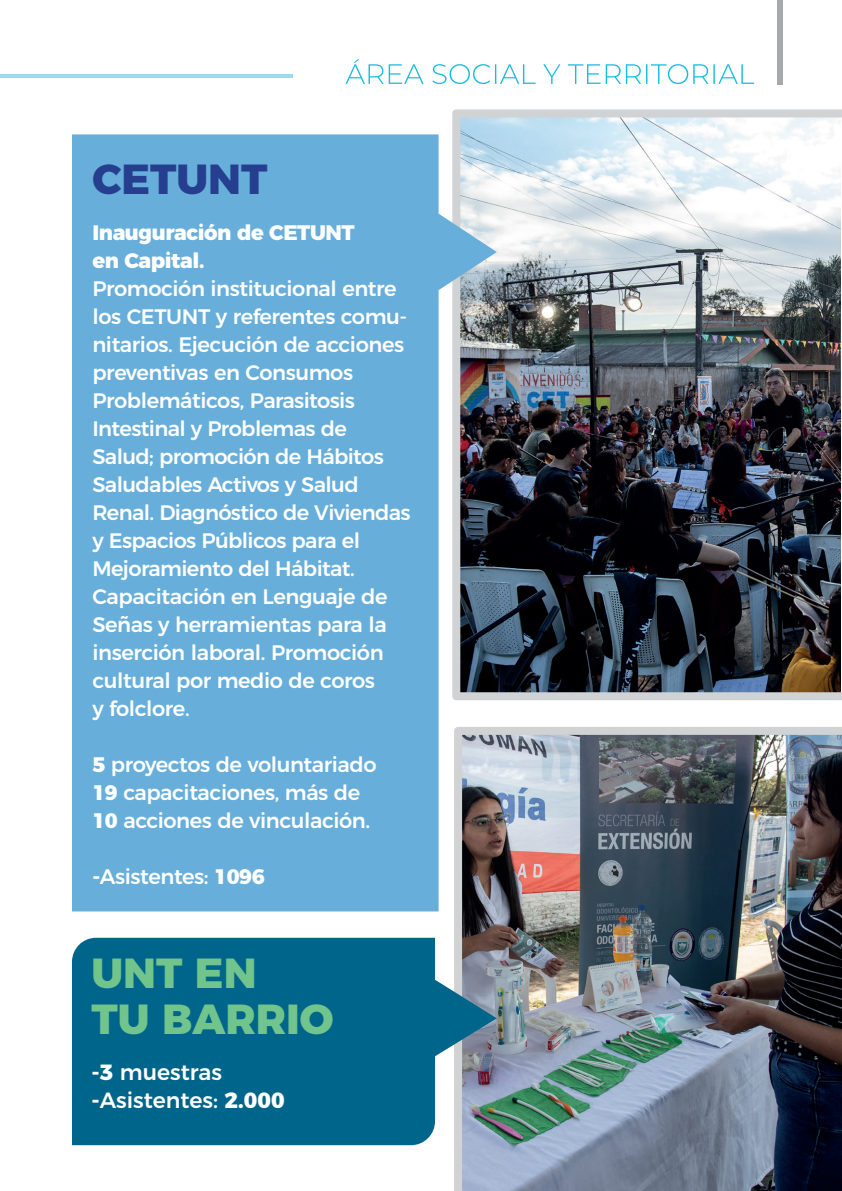
<style>
.page{position:relative;width:842px;height:1191px;background:#fff}
.page>*{position:absolute;margin:0;border:0;box-sizing:border-box;transform-origin:0 0}
.t1{font:800 42px/46px "Montserrat";color:#71c48b}
.t2{font:800 42px "Montserrat";color:#253f8e}
.t3{font:500 22px/28px "Montserrat";color:#fff}
.t4{font:500 21px/28px "Montserrat";letter-spacing:-.02em;color:#fff}
.t5{font:800 21px/28px "Montserrat";letter-spacing:-.02em;color:#fff}
.s1{font-weight:800}
</style>
<div class="page">
<img style="left:454px;top:727px;width:388px;height:464px">
<svg style="left:345px;top:59px;width:409px;height:25px"></svg>
<div style="left:777px;top:0;width:5px;height:84px;background:#a8a9ad"></div>
<hr style="left:0;top:74px;width:293px;height:3px;background:#9cdaef">
<svg style="left:72px;top:937px;width:425px;height:208px;fill:#00658b"></svg>
<img style="left:452px;top:109px;width:390px;height:591px">
<svg style="left:72px;top:134px;width:425px;height:777px;fill:#67aedb"></svg>
<h1 class="t2" style="left:92px;top:144px;width:177px">CETUNT</h1>
<p class="t5" style="left:92px;top:216px;width:264px">Inauguración de CETUNT en Capital.</p>
<p class="t4" style="left:92px;top:272px;width:320px">Promoción institucional entre los CETUNT y referentes comu&shy;nitarios. Ejecución de acciones preventivas en Consumos<br>Problemáticos, Parasitosis<br>Intestinal y Problemas de<br>Salud; promoción de Hábitos<br>Saludables Activos y Salud<br>Renal. Diagnóstico de Viviendas y Espacios Públicos para el<br>Mejoramiento del Hábitat.<br>Capacitación en Lenguaje de<br>Señas y herramientas para la inserción laboral. Promoción cultural por medio de coros<br>y folclore.</p>
<p class="t4" style="left:92px;top:748px;width:286px"><span class="s1">5</span> proyectos de voluntariado<br><span class="s1">19</span> capacitaciones, más de<br><span class="s1">10</span> acciones de vinculación.</p>
<p class="t4" style="left:92px;top:860px;width:174px"><span class="s1">-</span>Asistentes: <span class="s1">1096</span></p>
<h1 class="t1" style="left:91px;top:947px;width:244px">UNT EN<br>TU BARRIO</h1>
<p class="t3" style="left:91px;top:1056px;width:195px"><span class="s1">-3</span> muestras <span class="s1">-</span>Asistentes: <span class="s1">2.000</span></p>
</div>
